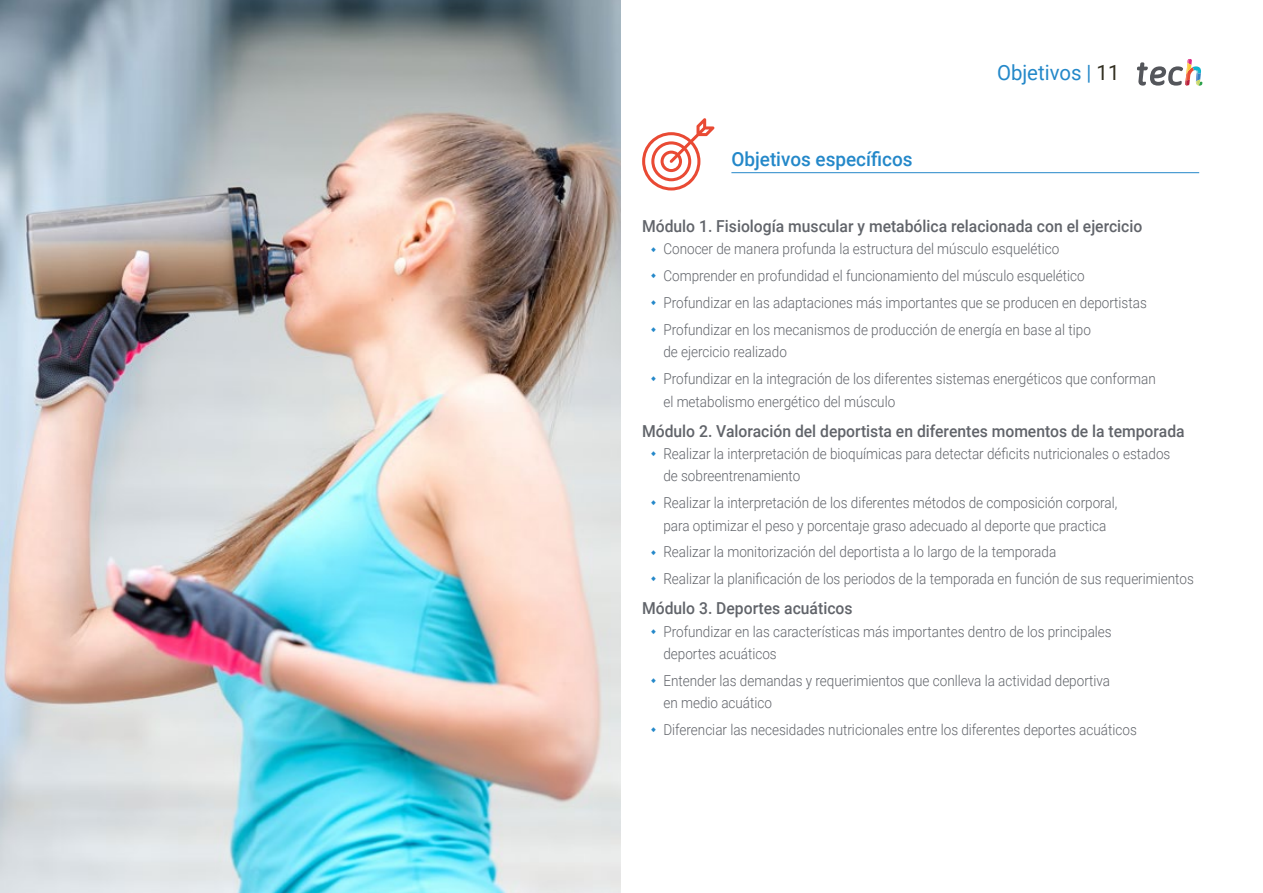
<style>
.page{position:relative;width:1263px;height:893px;background:#fff}
.page>*{position:absolute;margin:0;border:0;box-sizing:border-box;transform-origin:0 0}
.t1{font:21px "Roboto";color:#2488c9}
.t2{font:500 19.5px "Roboto";color:#2488c9}
.t3{font:500 16.5px "Roboto";color:#61646a;scale:.95 1}
.t4{font:300 15px/26.7px "Roboto";color:#61646a;scale:.9 1}
.s1{color:#312e20}
</style>
<div class="page">
<svg style="left:642px;top:118px;width:72px;height:72px"></svg>
<hr style="left:731px;top:172px;width:468px;height:1px;background:#2488c9">
<svg style="left:1137px;top:59px;width:65px;height:27px"></svg>
<img style="left:0;top:0;width:621px;height:893px">
<h2 class="t2" style="left:731px;top:145px;width:183px">Objetivos específicos</h2>
<h1 class="t1" style="left:997px;top:57px;width:124px">Objetivos | <span class="s1">11</span></h1>
<p class="t3" style="left:642px;top:215px;width:528px">Módulo 1. Fisiología muscular y metabólica relacionada con el ejercicio</p>
<p class="t4" style="left:663px;top:235px;width:539px">Conocer de manera profunda la estructura del músculo esquelético<br>Comprender en profundidad el funcionamiento del músculo esquelético Profundizar en las adaptaciones más importantes que se producen en deportistas Profundizar en los mecanismos de producción de energía en base al tipo</p>
<p class="t4" style="left:663px;top:338px;width:549px">de ejercicio realizado<br>Profundizar en la integración de los diferentes sistemas energéticos que conforman</p>
<p class="t4" style="left:663px;top:387px;width:259px">el metabolismo energético del músculo</p>
<p class="t3" style="left:642px;top:419px;width:573px">Módulo 2. Valoración del deportista en diferentes momentos de la temporada</p>
<p class="t4" style="left:663px;top:442px;width:565px;line-height:22.5px">Realizar la interpretación de bioquímicas para detectar déficits nutricionales o estados de sobreentrenamiento</p>
<p class="t4" style="left:663px;top:491px;width:506px;line-height:22.5px">Realizar la interpretación de los diferentes métodos de composición corporal, para optimizar el peso y porcentaje graso adecuado al deporte que practica</p>
<p class="t4" style="left:663px;top:538px;width:591px">Realizar la monitorización del deportista a lo largo de la temporada<br>Realizar la planificación de los periodos de la temporada en función de sus requerimientos</p>
<p class="t3" style="left:642px;top:597px;width:223px">Módulo 3. Deportes acuáticos</p>
<p class="t4" style="left:663px;top:619px;width:500px;line-height:22.5px">Profundizar en las características más importantes dentro de los principales deportes acuáticos</p>
<p class="t4" style="left:663px;top:669px;width:498px;line-height:22.5px">Entender las demandas y requerimientos que conlleva la actividad deportiva en medio acuático</p>
<p class="t4" style="left:663px;top:716px;width:528px">Diferenciar las necesidades nutricionales entre los diferentes deportes acuáticos</p>
</div>
